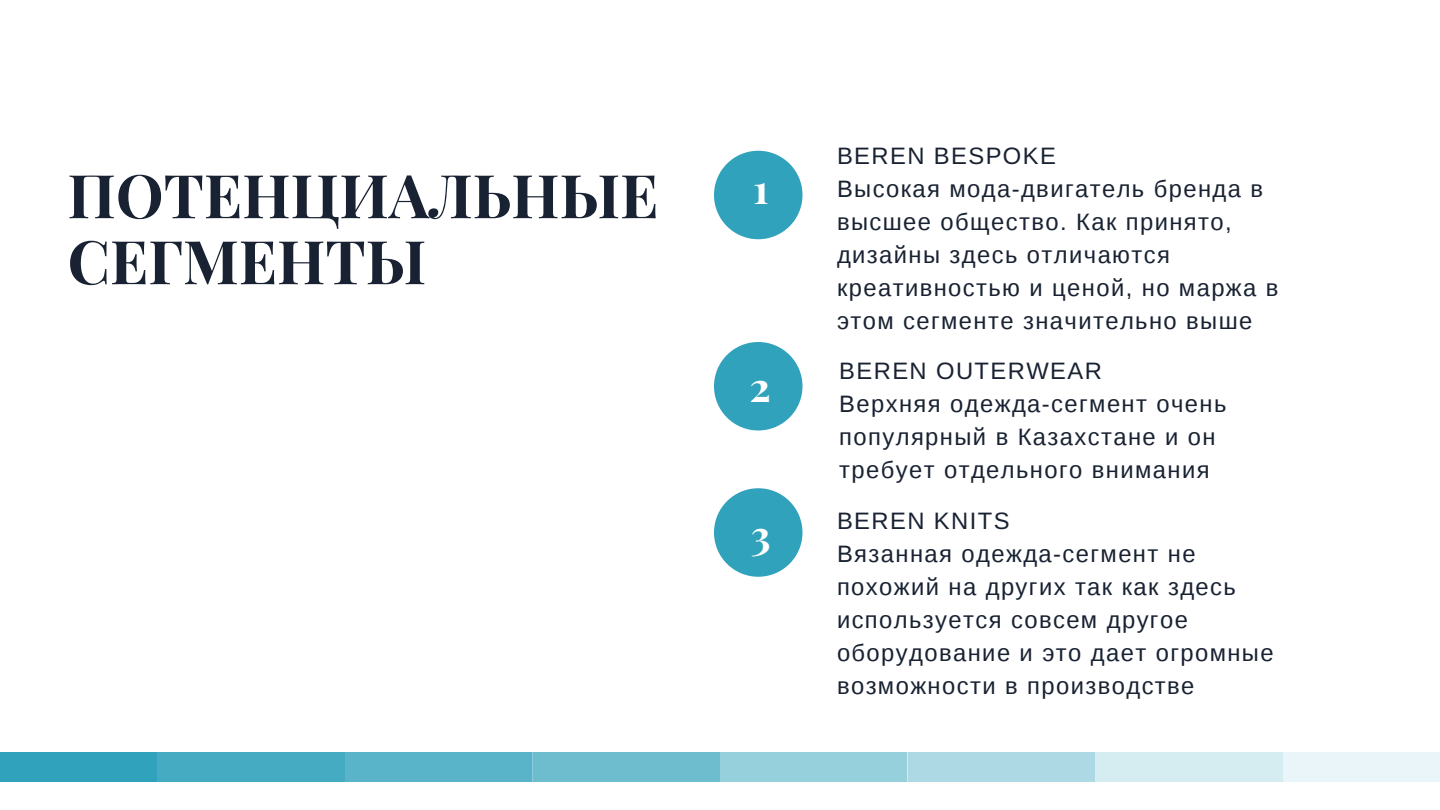
<style>
.page{position:relative;width:1440px;height:810px;background:#fff}
.page>*{position:absolute;margin:0;border:0;box-sizing:border-box;transform-origin:0 0}
.t1{font:700 60.4px "Playfair Display";color:#192232}
.t2{font:700 40.7px "Playfair Display";color:#fff}
.t3{font:23.8px/33px "Liberation Sans";letter-spacing:.06em;color:#192232}
.t4{font:23.8px "Arimo";letter-spacing:.06em;color:#192232}
.s1{font-family:"Arimo"}
</style>
<div class="page">
<svg style="left:714px;top:151px;width:88px;height:88px"></svg>
<svg style="left:714px;top:342px;width:88px;height:88px"></svg>
<svg style="left:714px;top:488px;width:88px;height:89px"></svg>
<div style="left:0;top:752px;width:1440px;height:30px;background:#30a2bc"></div>
<div style="left:720px;top:752px;width:188px;height:30px;background:#97d0dd"></div>
<div style="left:1095px;top:752px;width:188px;height:30px;background:#d5ecf1"></div>
<div style="left:345px;top:752px;width:187px;height:30px;background:#59b4c9"></div>
<div style="left:1283px;top:752px;width:157px;height:30px;background:#e9f5f8"></div>
<div style="left:908px;top:752px;width:187px;height:30px;background:#acd9e4"></div>
<div style="left:532px;top:752px;width:188px;height:30px;background:#6dbdcf"></div>
<div style="left:157px;top:752px;width:188px;height:30px;background:#44abc2"></div>
<h1 class="t1" style="left:68px;top:153px;width:592px">ПОТЕНЦИАЛЬНЫЕ</h1>
<h2 class="t2" style="left:753px;top:160px;width:17px">1</h2>
<h1 class="t1" style="left:68px;top:219px;width:360px">СЕГМЕНТЫ</h1>
<h2 class="t2" style="left:749px;top:358px;width:23px">2</h2>
<h2 class="t2" style="left:751px;top:506px;width:21px">3</h2>
<p class="t4" style="left:837px;top:142px;width:220px">BEREN BESPOKE</p>
<p class="t3" style="left:837px;top:172px;width:443px">Высокая мода<span class="s1">-</span>двигатель бренда в высшее общество<span class="s1">.</span> Как принято<span class="s1">, </span>дизайны здесь отличаются креативностью и ценой<span class="s1">,</span> но маржа в этом сегменте значительно выше</p>
<p class="t4" style="left:839px;top:357px;width:264px">BEREN OUTERWEAR</p>
<p class="t3" style="left:839px;top:387px;width:389px">Верхняя одежда<span class="s1">-</span>сегмент очень популярный в Казахстане и он требует отдельного внимания</p>
<p class="t4" style="left:837px;top:507px;width:174px">BEREN KNITS</p>
<p class="t3" style="left:837px;top:537px;width:438px">Вязанная одежда<span class="s1">-</span>сегмент не похожий на других так как здесь используется совсем другое оборудование и это дает огромные возможности в производстве</p>
</div>
